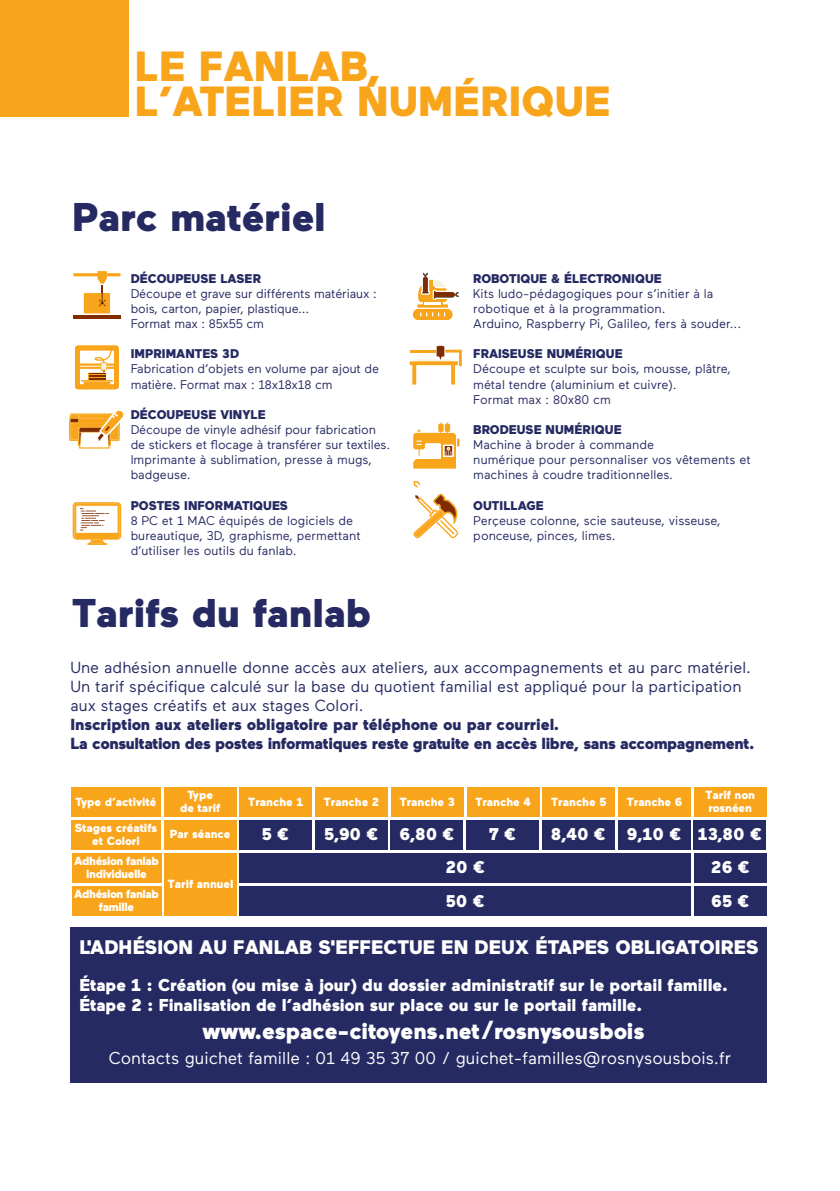
<style>
.page{position:relative;width:840px;height:1191px;background:#fff}
.page>*{position:absolute;margin:0;border:0;box-sizing:border-box;transform-origin:0 0}
.t1{font:900 42px/35px "Maax";color:#f9a51b}
.t2{font:900 40px "Maax";color:#262a62}
.t3{font:900 22.8px "Maax";color:#fff}
.t4{font:900 19.6px "Maax";color:#fff}
.t5{font:900 17.2px/20.6px "Maax";color:#fff}
.t6{font:17.2px "Maax";color:#fff}
.t7{font:900 17px "Maax";color:#fff}
.t8{font:16px/19.2px "Maax";color:#262a62}
.t9{font:900 16px/19.2px "Maax";letter-spacing:-.02em;color:#262a62}
.t10{font:12.6px/15.2px "Maax";color:#262a62}
.t11{font:900 12.6px "Maax";color:#262a62}
.t12{font:900 11.8px/13px "Maax";color:#fff;text-align:center}
.t13{font:900 11.8px/13px "Maax";letter-spacing:-.03em;color:#fff;text-align:center}
.s1{font-size:17.6px}
</style>
<div class="page">
<div style="left:0;top:0;width:129px;height:117px;background:#f9a51b"></div>
<svg style="left:73px;top:502px;width:48px;height:43px"></svg>
<svg style="left:413px;top:422px;width:46px;height:46px"></svg>
<div style="left:443px;top:444px;width:10px;height:13px;border:1px solid #fff"></div>
<svg style="left:409px;top:346px;width:52px;height:38px"></svg>
<div style="left:71px;top:787px;width:90px;height:30px;background:#f9a51b"></div>
<div style="left:72px;top:853px;width:89px;height:30px;background:#f9a51b"></div>
<div style="left:72px;top:886px;width:89px;height:30px;background:#f9a51b"></div>
<div style="left:391px;top:787px;width:72px;height:30px;background:#f9a51b"></div>
<div style="left:239px;top:787px;width:73px;height:30px;background:#f9a51b"></div>
<div style="left:542px;top:787px;width:72px;height:30px;background:#f9a51b"></div>
<div style="left:164px;top:787px;width:72px;height:30px;background:#f9a51b"></div>
<div style="left:164px;top:853px;width:73px;height:63px;background:#f9a51b"></div>
<div style="left:239px;top:853px;width:451px;height:30px;background:#262a62"></div>
<div style="left:693px;top:853px;width:73px;height:30px;background:#262a62"></div>
<div style="left:239px;top:886px;width:451px;height:30px;background:#262a62"></div>
<div style="left:693px;top:886px;width:73px;height:30px;background:#262a62"></div>
<div style="left:466px;top:787px;width:73px;height:30px;background:#f9a51b"></div>
<div style="left:315px;top:787px;width:73px;height:30px;background:#f9a51b"></div>
<div style="left:617px;top:787px;width:73px;height:30px;background:#f9a51b"></div>
<div style="left:693px;top:787px;width:73px;height:30px;background:#f9a51b"></div>
<div style="left:71px;top:820px;width:90px;height:29px;background:#f9a51b"></div>
<div style="left:390px;top:820px;width:73px;height:29px;background:#262a62"></div>
<div style="left:239px;top:820px;width:72px;height:29px;background:#262a62"></div>
<div style="left:541px;top:820px;width:73px;height:29px;background:#262a62"></div>
<div style="left:693px;top:820px;width:72px;height:29px;background:#262a62"></div>
<div style="left:164px;top:820px;width:72px;height:29px;background:#f9a51b"></div>
<div style="left:466px;top:820px;width:72px;height:29px;background:#262a62"></div>
<div style="left:314px;top:820px;width:73px;height:29px;background:#262a62"></div>
<div style="left:617px;top:820px;width:73px;height:29px;background:#262a62"></div>
<div style="left:70px;top:927px;width:696px;height:155px;background:#262a62"></div>
<svg style="left:413px;top:273px;width:45px;height:47px"></svg>
<svg style="left:75px;top:345px;width:44px;height:44px"></svg>
<hr style="left:73px;top:315px;width:47px;height:3px;background:#802c00">
<svg style="left:73px;top:271px;width:47px;height:42px"></svg>
<svg style="left:69px;top:410px;width:55px;height:38px"></svg>
<svg style="left:413px;top:481px;width:45px;height:57px"></svg>
<h1 class="t1" style="left:135px;top:49px;width:477px">LE FANLAB,<br>L’ATELIER NUMÉRIQUE</h1>
<h2 class="t2" style="left:72px;top:194px;width:255px">Parc matériel</h2>
<p class="t11" style="left:131px;top:271px;width:132px">DÉCOUPEUSE LASER</p>
<p class="t10" style="left:131px;top:286px;width:248px">Découpe et grave sur différents matériaux : bois, carton, papier, plastique...<br>Format max : 85x55 cm</p>
<p class="t11" style="left:131px;top:347px;width:110px">IMPRIMANTES 3D</p>
<p class="t10" style="left:131px;top:361px;width:250px">Fabrication d’objets en volume par ajout de matière. Format max : 18x18x18 cm</p>
<p class="t11" style="left:131px;top:407px;width:136px">DÉCOUPEUSE VINYLE</p>
<p class="t10" style="left:131px;top:422px;width:261px">Découpe de vinyle adhésif pour fabrication de stickers et flocage à transférer sur textiles.<br>Imprimante à sublimation, presse à mugs, badgeuse.</p>
<p class="t11" style="left:131px;top:498px;width:159px">POSTES INFORMATIQUES</p>
<p class="t10" style="left:131px;top:513px;width:231px">8 PC et 1 MAC équipés de logiciels de bureautique, 3D, graphisme, permettant d’utiliser les outils du fanlab.</p>
<h2 class="t2" style="left:72px;top:590px;width:300px">Tarifs du fanlab</h2>
<p class="t11" style="left:473px;top:271px;width:190px">ROBOTIQUE &amp; ÉLECTRONIQUE</p>
<p class="t10" style="left:473px;top:286px;width:269px">Kits ludo-pédagogiques pour s’initier à la robotique et à la programmation.<br>Arduino, Raspberry Pi, Galileo, fers à souder...</p>
<p class="t11" style="left:473px;top:347px;width:151px">FRAISEUSE NUMÉRIQUE</p>
<p class="t10" style="left:473px;top:362px;width:259px">Découpe et sculpte sur bois, mousse, plâtre, métal tendre (aluminium et cuivre).<br>Format max : 80x80 cm</p>
<p class="t11" style="left:473px;top:422px;width:150px">BRODEUSE NUMÉRIQUE</p>
<p class="t10" style="left:473px;top:437px;width:279px">Machine à broder à commande<br>numérique pour personnaliser vos vêtements et machines à coudre traditionnelles.</p>
<p class="t11" style="left:473px;top:498px;width:72px">OUTILLAGE</p>
<p class="t10" style="left:473px;top:513px;width:249px">Perçeuse colonne, scie sauteuse, visseuse, ponceuse, pinces, limes.</p>
<p class="t8" style="left:70px;top:657px;width:681px">Une adhésion annuelle donne accès aux ateliers, aux accompagnements et au parc matériel.<br>Un tarif spécifique calculé sur la base du quotient familial est appliqué pour la participation aux stages créatifs et aux stages Colori.</p>
<p class="t9" style="left:70px;top:715px;width:685px">Inscription aux ateliers obligatoire par téléphone ou par courriel.<br>La consultation des postes informatiques reste gratuite en accès libre, sans accompagnement.</p>
<p class="t12" style="left:76px;top:795px;width:82px">Type d’activité</p>
<p class="t12" style="left:180px;top:788px;width:42px">Type de tarif</p>
<p class="t12" style="left:323px;top:795px;width:57px">Tranche 2</p>
<p class="t12" style="left:475px;top:795px;width:57px">Tranche 4</p>
<p class="t12" style="left:626px;top:795px;width:57px">Tranche 6</p>
<p class="t12" style="left:705px;top:788px;width:51px;text-align:left">Tarif non rosnéen</p>
<p class="t12" style="left:248px;top:795px;width:57px">Tranche 1</p>
<p class="t12" style="left:399px;top:795px;width:57px">Tranche 3</p>
<p class="t12" style="left:551px;top:795px;width:56px">Tranche 5</p>
<p class="t12" style="left:75px;top:821px;width:84px">Stages créatifs et Colori</p>
<p class="t12" style="left:170px;top:827px;width:62px">Par séance</p>
<h3 class="t7" style="left:262px;top:824px;width:28px">5 €</h3>
<h3 class="t7" style="left:324px;top:824px;width:132px">5,90 € 6,80 €</h3>
<h3 class="t7" style="left:489px;top:824px;width:28px">7 €</h3>
<h3 class="t7" style="left:550px;top:824px;width:212px">8,40 € 9,10 € 13,80 €</h3>
<p class="t13" style="left:74px;top:854px;width:86px">Adhésion fanlab individuelle</p>
<p class="t13" style="left:74px;top:887px;width:86px">Adhésion fanlab famille</p>
<p class="t12" style="left:168px;top:877px;width:67px">Tarif annuel</p>
<h3 class="t7" style="left:445px;top:858px;width:41px">20 €</h3>
<h3 class="t7" style="left:710px;top:858px;width:40px">26 €</h3>
<h3 class="t7" style="left:445px;top:891px;width:40px">50 €</h3>
<h3 class="t7" style="left:711px;top:891px;width:39px">65 €</h3>
<h3 class="t4" style="left:79px;top:936px;width:680px">L'ADHÉSION AU FANLAB S'EFFECTUE EN DEUX ÉTAPES OBLIGATOIRES</h3>
<h3 class="t5" style="left:79px;top:974px;width:649px">Étape 1 : Création (ou mise à jour) du dossier administratif sur le portail famille.<br>Étape 2 : Finalisation de l’adhésion sur place ou sur le portail famille.</h3>
<h3 class="t3" style="left:202px;top:1018px;width:443px">www.espace-citoyens.net/rosnysousbois</h3>
<h3 class="t6" style="left:109px;top:1048px;width:623px">Contacts guichet famille : 01 49 35 37 00 / guichet-familles@rosnysousbois.f<span class="s1">r</span></h3>
</div>
